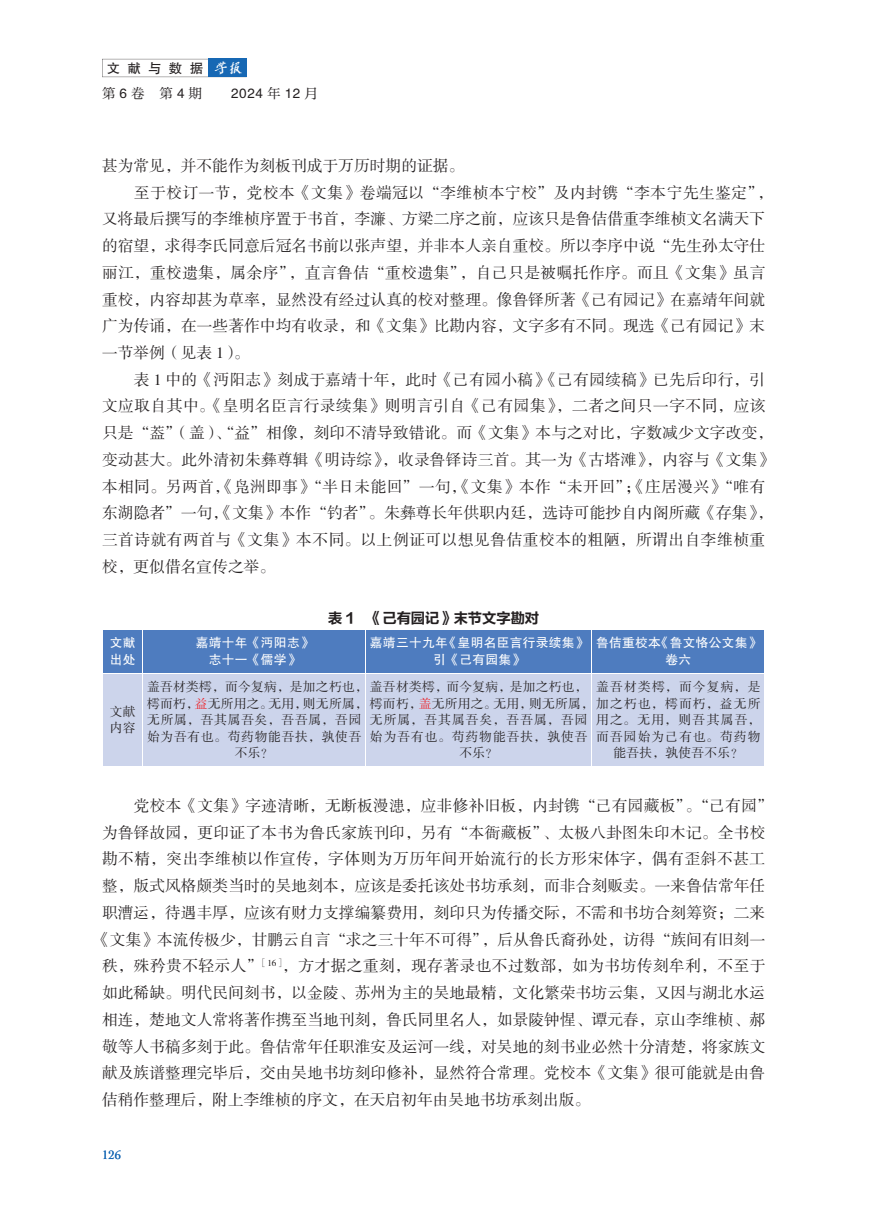
<style>
.page{position:relative;width:893px;height:1212px;background:#fff}
.page>*{position:absolute;margin:0;border:0;box-sizing:border-box;transform-origin:0 0}
.t1{font:15.75px "FZSSK GBK1 0";letter-spacing:.005em;color:#231f20}
.t2{font:15.75px "FZSSK GBK1 0";letter-spacing:.03em;color:#231f20}
.t3{font:15.75px "FZSSK GBK1 0";letter-spacing:.025em;color:#231f20}
.t4{font:14.25px "FZLTCHK GBK1 0";color:#231f20}
.t5{font:13.5px "FZHTK GBK1 0";letter-spacing:.295em;color:#231f20}
.t6{font:13.5px "FZXIYSK GBK1 0";color:#231f20}
.t7{font:12.75px "FZSSK GBK1 0";letter-spacing:.02em;color:#231f20}
.t8{font:12.75px/16.5px "FZHTK GBK1 0";letter-spacing:.02em;color:#fff;text-align:center}
.t9{font:12.75px/16.5px "FZSSK GBK1 0";letter-spacing:.06em;color:#231f20}
.t10{font:12.75px/16.5px "FZSSK GBK1 0";letter-spacing:.08em;color:#231f20;text-align:center}
.t11{font:12.75px/16.5px "FZSSK GBK1 0";letter-spacing:.085em;color:#231f20;text-align:center}
.t12{font:12.75px "FZSSK GBK1 0";letter-spacing:.095em;color:#231f20}
.t13{font:12.75px "Cochin";color:#1768b4}
.s1{font-family:"Cai Yun Han Mao Bi Xing jian";color:#fff}
.s2{font-family:"FZHTK GBK1 0"}
.s3{font-family:"FZXIYSK GBK1 0"}
.s4{color:#ee1d23}
</style>
<div class="page">
<svg style="left:102px;top:59px;width:106px;height:18px"></svg>
<div style="left:208px;top:59px;width:39px;height:18px;background:#1768b4"></div>
<div style="left:103px;top:630px;width:661px;height:43px;background:#4e7cbf"></div>
<div style="left:103px;top:674px;width:661px;height:92px;background:#ccd4eb"></div>
<hr style="left:143px;top:629px;width:1px;height:44px;background:#fff">
<hr style="left:365px;top:629px;width:1px;height:44px;background:#fff">
<hr style="left:592px;top:629px;width:1px;height:44px;background:#fff">
<hr style="left:143px;top:673px;width:1px;height:93px;background:#fff">
<hr style="left:365px;top:673px;width:1px;height:93px;background:#fff">
<hr style="left:592px;top:673px;width:1px;height:93px;background:#fff">
<p class="t5" style="left:107px;top:61px;width:137px">文献与数据 <span class="s1">学报</span></p>
<p class="t6" style="left:102px;top:85px;width:102px">第<span class="s2">6</span>卷 第<span class="s2">4</span>期</p>
<p class="t5" style="left:231px;top:86px;width:88px">2024 <span class="s3">年</span> 12 <span class="s3">月</span></p>
<p class="t1" style="left:102px;top:157px;width:364px">甚为常见，并不能作为刻板刊成于万历时期的证据。</p>
<p class="t2" style="left:134px;top:184px;width:641px">至于校订一节，党校本《文集》卷端冠以“李维桢本宁校”及内封镌“李本宁先生鉴定”，</p>
<p class="t1" style="left:102px;top:211px;width:665px">又将最后撰写的李维桢序置于书首，李濂、方梁二序之前，应该只是鲁佶借重李维桢文名满天下</p>
<p class="t1" style="left:102px;top:237px;width:665px">的宿望，求得李氏同意后冠名书前以张声望，并非本人亲自重校。所以李序中说“先生孙太守仕</p>
<p class="t3" style="left:102px;top:264px;width:665px">丽江，重校遗集，属余序”，直言鲁佶“重校遗集”，自己只是被嘱托作序。而且《文集》虽言</p>
<p class="t1" style="left:102px;top:291px;width:665px">重校，内容却甚为草率，显然没有经过认真的校对整理。像鲁铎所著《己有园记》在嘉靖年间就</p>
<p class="t1" style="left:102px;top:318px;width:665px">广为传诵，在一些著作中均有收录，和《文集》比勘内容，文字多有不同。现选《己有园记》末</p>
<p class="t1" style="left:102px;top:344px;width:149px">一节举例（见表 1）。</p>
<p class="t1" style="left:134px;top:371px;width:633px">表 1 中的《沔阳志》刻成于嘉靖十年，此时《己有园小稿》《己有园续稿》已先后印行，引</p>
<p class="t2" style="left:102px;top:398px;width:665px">文应取自其中。《皇明名臣言行录续集》则明言引自《己有园集》，二者之间只一字不同，应该</p>
<p class="t1" style="left:102px;top:425px;width:673px">只是“葢”（盖）、“益”相像，刻印不清导致错讹。而《文集》本与之对比，字数减少文字改变，</p>
<p class="t1" style="left:102px;top:451px;width:673px">变动甚大。此外清初朱彝尊辑《明诗综》，收录鲁铎诗三首。其一为《古塔滩》，内容与《文集》</p>
<p class="t1" style="left:102px;top:478px;width:665px">本相同。另两首，《凫洲即事》“半日未能回”一句，《文集》本作“未开回”；《庄居漫兴》“唯有</p>
<p class="t1" style="left:102px;top:505px;width:673px">东湖隐者”一句，《文集》本作“钓者”。朱彝尊长年供职内廷，选诗可能抄自内阁所藏《存集》，</p>
<p class="t2" style="left:102px;top:531px;width:665px">三首诗就有两首与《文集》本不同。以上例证可以想见鲁佶重校本的粗陋，所谓出自李维桢重</p>
<p class="t1" style="left:102px;top:558px;width:175px">校，更似借名宣传之举。</p>
<p class="t4" style="left:328px;top:610px;width:212px">表 1 《己有园记》末节文字勘对</p>
<p class="t8" style="left:110px;top:635px;width:27px;text-align:left">文献出处</p>
<p class="t8" style="left:196px;top:635px;width:118px">嘉靖十年《沔阳志》志十一《儒学》</p>
<p class="t8" style="left:370px;top:635px;width:219px">嘉靖三十九年《皇明名臣言行录续集》引《己有园集》</p>
<p class="t8" style="left:596px;top:635px;width:166px">鲁佶重校本《鲁文恪公文集》卷六</p>
<p class="t9" style="left:110px;top:704px;width:27px">文献内容</p>
<p class="t12" style="left:596px;top:680px;width:166px">盖吾材类樗，而今复病，是</p>
<p class="t11" style="left:596px;top:712px;width:166px">用之。无用，则吾其属吾，而吾园始为己有也。苟药物能吾扶，孰使吾不乐？</p>
<p class="t1" style="left:134px;top:797px;width:641px">党校本《文集》字迹清晰，无断板漫漶，应非修补旧板，内封镌“己有园藏板”。“己有园”</p>
<p class="t1" style="left:102px;top:824px;width:665px">为鲁铎故园，更印证了本书为鲁氏家族刊印，另有“本衙藏板”、太极八卦图朱印木记。全书校</p>
<p class="t2" style="left:102px;top:851px;width:665px">勘不精，突出李维桢以作宣传，字体则为万历年间开始流行的长方形宋体字，偶有歪斜不甚工</p>
<p class="t1" style="left:102px;top:877px;width:665px">整，版式风格颇类当时的吴地刻本，应该是委托该处书坊承刻，而非合刻贩卖。一来鲁佶常年任</p>
<p class="t1" style="left:102px;top:904px;width:665px">职漕运，待遇丰厚，应该有财力支撑编纂费用，刻印只为传播交际，不需和书坊合刻筹资；二来</p>
<p class="t1" style="left:94px;top:931px;width:673px">《文集》本流传极少，甘鹏云自言“求之三十年不可得”，后从鲁氏裔孙处，访得“族间有旧刻一</p>
<p class="t3" style="left:102px;top:958px;width:665px">秩，殊矜贵不轻示人”<sup>［16］</sup>，方才据之重刻，现存著录也不过数部，如为书坊传刻牟利，不至于</p>
<p class="t1" style="left:102px;top:984px;width:665px">如此稀缺。明代民间刻书，以金陵、苏州为主的吴地最精，文化繁荣书坊云集，又因与湖北水运</p>
<p class="t1" style="left:102px;top:1011px;width:665px">相连，楚地文人常将著作携至当地刊刻，鲁氏同里名人，如景陵钟惺、谭元春，京山李维桢、郝</p>
<p class="t1" style="left:102px;top:1038px;width:665px">敬等人书稿多刻于此。鲁佶常年任职淮安及运河一线，对吴地的刻书业必然十分清楚，将家族文</p>
<p class="t1" style="left:102px;top:1065px;width:665px">献及族谱整理完毕后，交由吴地书坊刻印修补，显然符合常理。党校本《文集》很可能就是由鲁</p>
<p class="t1" style="left:102px;top:1091px;width:490px">佶稍作整理后，附上李维桢的序文，在天启初年由吴地书坊承刻出版。</p>
<p class="t7" style="left:147px;top:680px;width:442px">盖吾材类樗，而今复病，是加之朽也，盖吾材类樗，而今复病，是加之朽也，</p>
<p class="t7" style="left:147px;top:697px;width:615px">樗而朽，<span class="s4">益</span>无所用之。无用，则无所属，樗而朽，<span class="s4">盖</span>无所用之。无用，则无所属，加之朽也，樗而朽，益无所</p>
<p class="t9" style="left:147px;top:712px;width:216px">无所属，吾其属吾矣，吾吾属，吾园</p>
<p class="t9" style="left:147px;top:729px;width:216px">始为吾有也。苟药物能吾扶，孰使吾</p>
<p class="t9" style="left:235px;top:745px;width:40px">不乐？</p>
<p class="t10" style="left:370px;top:712px;width:219px">无所属，吾其属吾矣，吾吾属，吾园始为吾有也。苟药物能吾扶，孰使吾不乐？</p>
<p class="t13" style="left:102px;top:1146px;width:21px">126</p>
</div>
